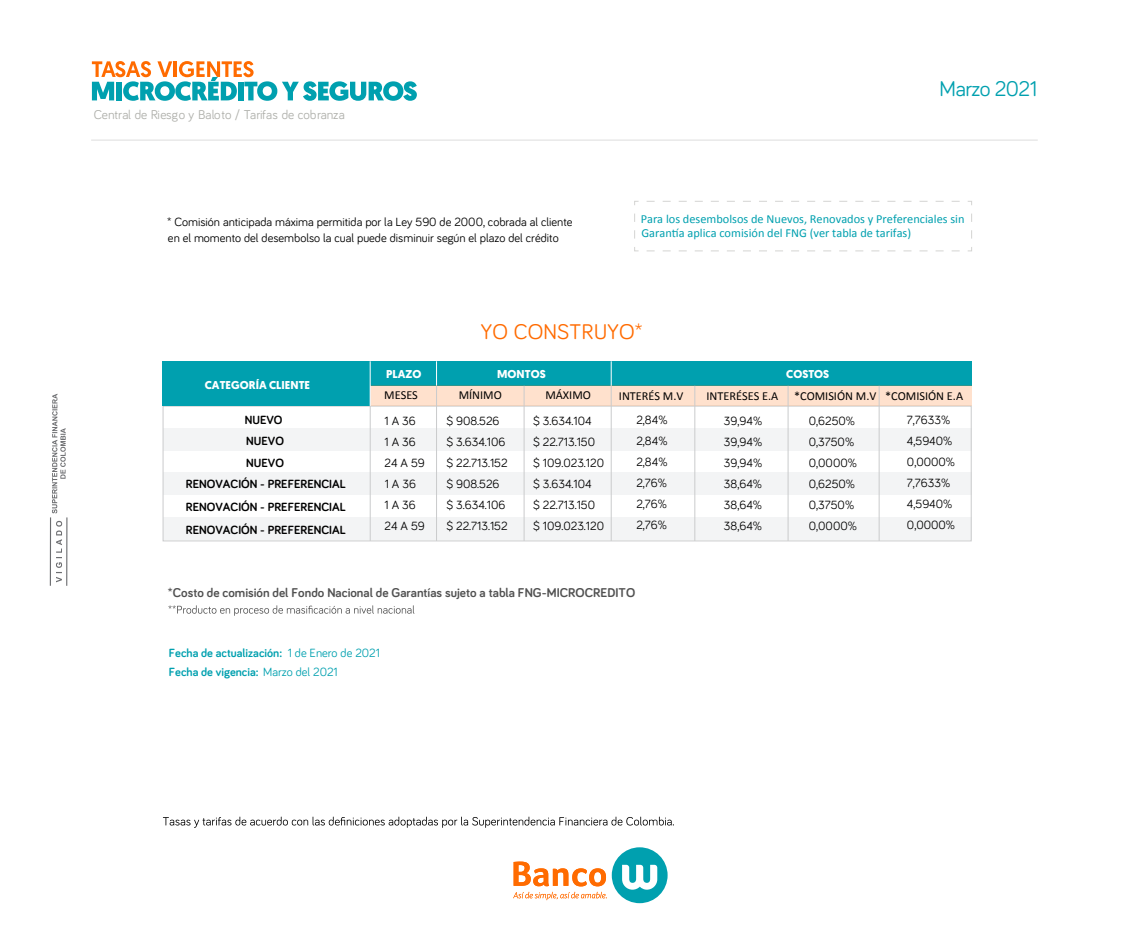
<style>
.page{position:relative;width:1126px;height:944px;background:#fff}
.page>*{position:absolute;margin:0;border:0;box-sizing:border-box;transform-origin:0 0}
.t1{font:21.88px "Bariol";letter-spacing:.01em;color:#ff6b00}
.t2{font:21.88px "Bariol";letter-spacing:-.025em;color:#00a0af}
.t3{font:700 13.12px "Bariol";color:#515151}
.t4{font:13.12px "Bariol";color:#afb0ab}
.t5{font:12.34px/13.8px "Calibri";color:#00a0af}
.t6{font:12.25px/21px "Bariol";color:#000}
.t7{font:700 12.25px/21px "Bariol";color:#000}
.t8{font:12.25px "Calibri";color:#000}
.t9{font:700 12.25px/18.4px "Bariol";color:#00a0af}
.t10{font:700 11.38px "Geomanist";letter-spacing:.005em;color:#fff}
.s1{font-weight:400}
</style>
<div class="page">
<div style="left:163px;top:428px;width:808px;height:23px;background:#f3f4f5"></div>
<div style="left:163px;top:472px;width:808px;height:22px;background:#f3f4f5"></div>
<div style="left:163px;top:517px;width:808px;height:23px;background:#f3f4f5"></div>
<svg style="left:163px;top:816px;width:510px;height:12px"></svg>
<div style="left:611px;top:847px;width:56px;height:56px;background:#00a0af;border-radius:50%"></div>
<svg style="left:622px;top:864px;width:35px;height:25px"></svg>
<svg style="left:513px;top:861px;width:93px;height:39px"></svg>
<div style="left:211px;top:361px;width:760px;height:25px;background:#00a0af"></div>
<svg style="left:436px;top:361px;width:1px;height:25px"></svg>
<hr style="left:610px;top:361px;width:1px;height:44px;background:#fff">
<div style="left:163px;top:406px;width:808px;height:135px;border:1px solid #cacbcc"></div>
<div style="left:281px;top:386px;width:690px;height:20px;background:#ffe1cd"></div>
<hr style="left:436px;top:386px;width:1px;height:155px;background:#cacbcc">
<hr style="left:370px;top:386px;width:1px;height:155px;background:#cacbcc">
<hr style="left:523px;top:386px;width:1px;height:155px;background:#cacbcc">
<hr style="left:610px;top:386px;width:1px;height:155px;background:#cacbcc">
<hr style="left:694px;top:386px;width:1px;height:155px;background:#cacbcc">
<hr style="left:787px;top:386px;width:1px;height:155px;background:#cacbcc">
<hr style="left:878px;top:386px;width:1px;height:155px;background:#cacbcc">
<div style="left:163px;top:361px;width:207px;height:45px;background:#00a0af"></div>
<hr style="left:370px;top:361px;width:1px;height:45px;background:#fff">
<svg style="left:168px;top:605px;width:246px;height:11px"></svg>
<svg style="left:634px;top:247px;width:325px;height:5px"></svg>
<svg style="left:634px;top:201px;width:5px;height:38px"></svg>
<svg style="left:646px;top:201px;width:326px;height:4px"></svg>
<svg style="left:968px;top:213px;width:4px;height:39px"></svg>
<svg style="left:52px;top:394px;width:14px;height:119px"></svg>
<svg style="left:56px;top:521px;width:6px;height:61px"></svg>
<hr style="left:50px;top:517px;width:1px;height:69px;background:#6c6d70">
<hr style="left:66px;top:517px;width:1px;height:69px;background:#6c6d70">
<hr style="left:91px;top:140px;width:946px;height:1px;background:#ddd">
<svg style="left:92px;top:61px;width:325px;height:40px"></svg>
<p class="t4" style="left:94px;top:106px;width:253px">Central de Riesgo y Baloto / Tarifas de cobranza</p>
<p class="t6" style="left:167px;top:213px;width:407px;line-height:15.8px">* Comisión anticipada máxima permitida por la Ley 590 de 2000, cobrada al cliente en el momento del desembolso la cual puede disminuir según el plazo del crédito</p>
<h1 class="t2" style="left:939px;top:74px;width:99px">Marzo 2021</h1>
<p class="t5" style="left:640px;top:211px;width:325px">Para los desembolsos de Nuevos, Renovados y Preferenciales sin<br>Garantía aplica comisión del FNG (ver tabla de tarifas)</p>
<p class="t10" style="left:205px;top:377px;width:107px">CATEGORÍA CLIENTE</p>
<p class="t7" style="left:245px;top:408px;width:41px">NUEVO<br>NUEVO</p>
<p class="t7" style="left:186px;top:452px;width:161px;text-align:center">NUEVO<br>RENOVACIÓN - PREFERENCIAL</p>
<p class="t7" style="left:186px;top:495px;width:161px;line-height:22.8px">RENOVACIÓN - PREFERENCIAL<br>RENOVACIÓN - PREFERENCIAL</p>
<h1 class="t1" style="left:481px;top:317px;width:163px">YO CONSTRUYO*</h1>
<p class="t10" style="left:386px;top:366px;width:37px">PLAZO</p>
<p class="t10" style="left:497px;top:366px;width:50px">MONTOS</p>
<p class="t10" style="left:786px;top:366px;width:45px">COSTOS</p>
<p class="t8" style="left:384px;top:387px;width:35px">MESES</p>
<p class="t8" style="left:458px;top:387px;width:45px">MÍNIMO</p>
<p class="t8" style="left:545px;top:387px;width:47px">MÁXIMO</p>
<p class="t8" style="left:619px;top:388px;width:66px">INTERÉS M.V</p>
<p class="t8" style="left:706px;top:388px;width:73px">INTERÉSES E.A</p>
<p class="t8" style="left:794px;top:388px;width:170px">*COMISIÓN M.V *COMISIÓN E.A</p>
<p class="t6" style="left:384px;top:410px;width:42px">1 A 36<br>1 A 36<br>24 A 59</p>
<p class="t6" style="left:384px;top:494px;width:33px">1 A 36</p>
<p class="t6" style="left:384px;top:473px;width:33px">1 A 36</p>
<p class="t6" style="left:384px;top:515px;width:42px">24 A 59</p>
<p class="t6" style="left:446px;top:410px;width:63px">$ 908.526 $ 3.634.106 $ 22.713.152 $ 908.526 $ 3.634.106 $ 22.713.152</p>
<p class="t6" style="left:533px;top:409px;width:73px">$ 3.634.104<br>$ 22.713.150 $ 109.023.120 $ 3.634.104<br>$ 22.713.150 $ 109.023.120</p>
<p class="t6" style="left:636px;top:408px;width:33px;text-align:justify">2,84% 2,84% 2,84% 2,76% 2,76% 2,76%</p>
<p class="t6" style="left:723px;top:410px;width:40px;text-align:justify">39,94% 39,94% 39,94% 38,64% 38,64% 38,64%</p>
<p class="t6" style="left:808px;top:410px;width:49px">0,6250%<br>0,3750%<br>0,0000%<br>0,6250%<br>0,3750%<br>0,0000%</p>
<p class="t6" style="left:906px;top:409px;width:49px">7,7633%<br>4,5940%<br>0,0000%<br>7,7633%<br>4,5940%<br>0,0000%</p>
<p class="t3" style="left:168px;top:583px;width:468px">*Costo de comisión del Fondo Nacional de Garantías sujeto a tabla FNG-MICROCREDITO</p>
<p class="t9" style="left:169px;top:643px;width:213px">Fecha de actualización: <span class="s1">1 de Enero de 2021<br></span>Fecha de vigencia: <span class="s1">Marzo del 2021</span></p>
</div>
